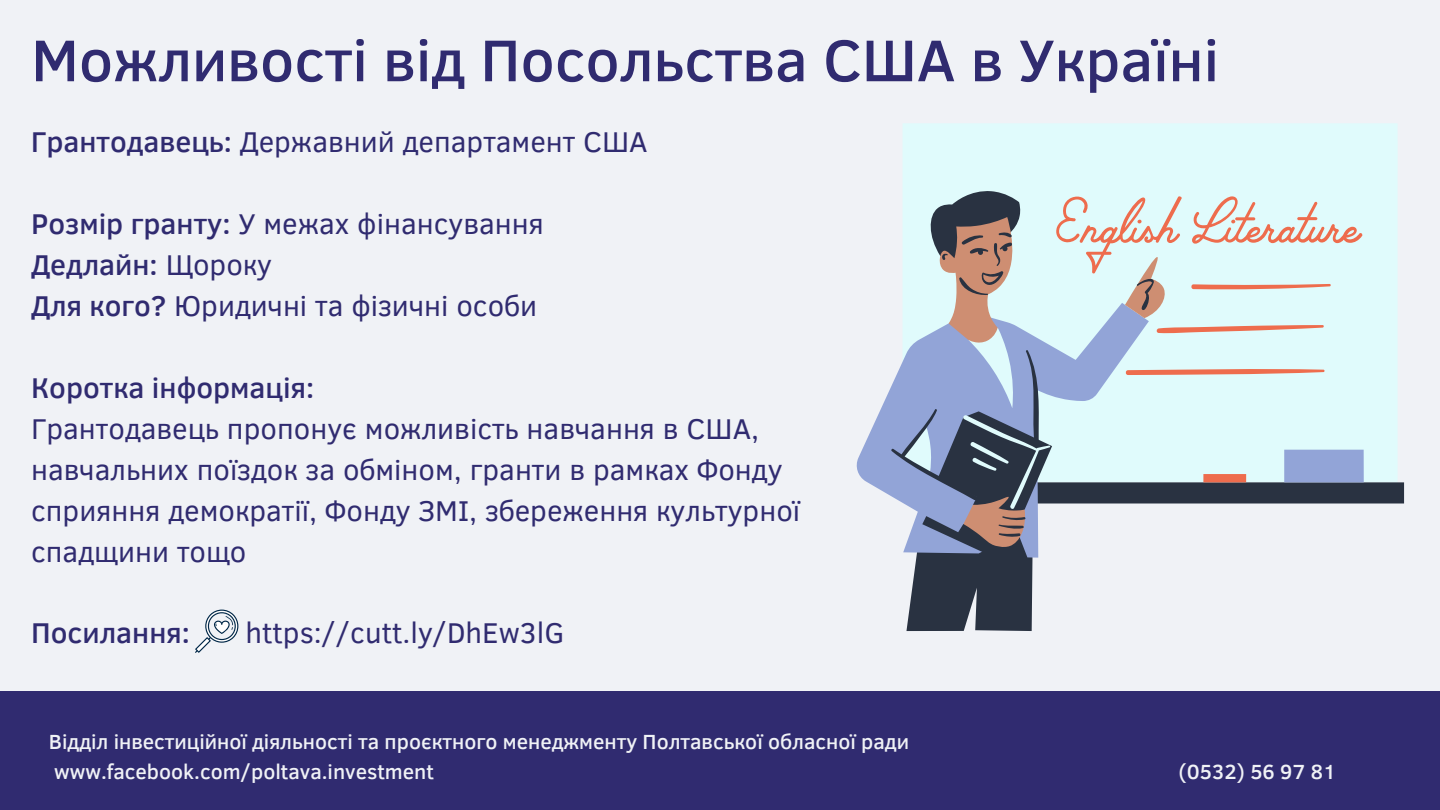
<style>
.page{position:relative;width:1440px;height:810px;background:#f0f2f6}
.page>*{position:absolute;margin:0;border:0;box-sizing:border-box;transform-origin:0 0}
.t1{font:500 60px "Clear Sans";color:#302b70}
.t2{font:29.3px/40.9px "Clear Sans";color:#302b70}
.t3{font:500 29.3px "Clear Sans";color:#302b70}
.t4{font:500 21px/29.2px "Clear Sans";color:#f0f2f6}
.s1{font-weight:500}
</style>
<div class="page">
<div style="left:0;top:691px;width:1440px;height:119px;background:#302b70"></div>
<div style="left:903px;top:123px;width:495px;height:109px;background:#e0fbfc"></div>
<svg style="left:906px;top:190px;width:498px;height:441px"></svg>
<svg style="left:856px;top:303px;width:508px;height:255px"></svg>
<svg style="left:937px;top:217px;width:230px;height:331px"></svg>
<svg style="left:922px;top:537px;width:130px;height:24px;background:#6f748a"></svg>
<svg style="left:891px;top:232px;width:263px;height:305px"></svg>
<svg style="left:1056px;top:196px;width:307px;height:286px;fill:#e0fbfc"></svg>
<svg style="left:195px;top:609px;width:43px;height:44px"></svg>
<h1 class="t1" style="left:31px;top:17px;width:1189px">Можливості від Посольства США в Україні</h1>
<p class="t2" style="left:31px;top:120px;width:618px"><span class="s1">Грантодавець:</span> Державний департамент США</p>
<p class="t2" style="left:31px;top:202px;width:514px"><span class="s1">Розмір гранту:</span> У межах фінансування<br><span class="s1">Дедлайн:</span> Щороку<br><span class="s1">Для кого?</span> Юридичні та фізичні особи</p>
<p class="t3" style="left:31px;top:366px;width:285px">Коротка інформація:</p>
<p class="t2" style="left:31px;top:407px;width:771px">Грантодавець пропонує можливість навчання в США, навчальних поїздок за обміном, гранти в рамках Фонду сприяння демократії, Фонду ЗМІ, збереження культурної спадщини тощо</p>
<p class="t3" style="left:31px;top:612px;width:160px">Посилання:</p>
<p class="t2" style="left:245px;top:611px;width:320px">https://cutt.ly/DhEw3lG</p>
<p class="t4" style="left:49px;top:726px;width:862px">Відділ інвестиційної діяльності та проєктного менеджменту Полтавської обласної ради www.facebook.com/poltava.investment</p>
<p class="t4" style="left:1178px;top:756px;width:159px">(0532) 56 97 81</p>
</div>
